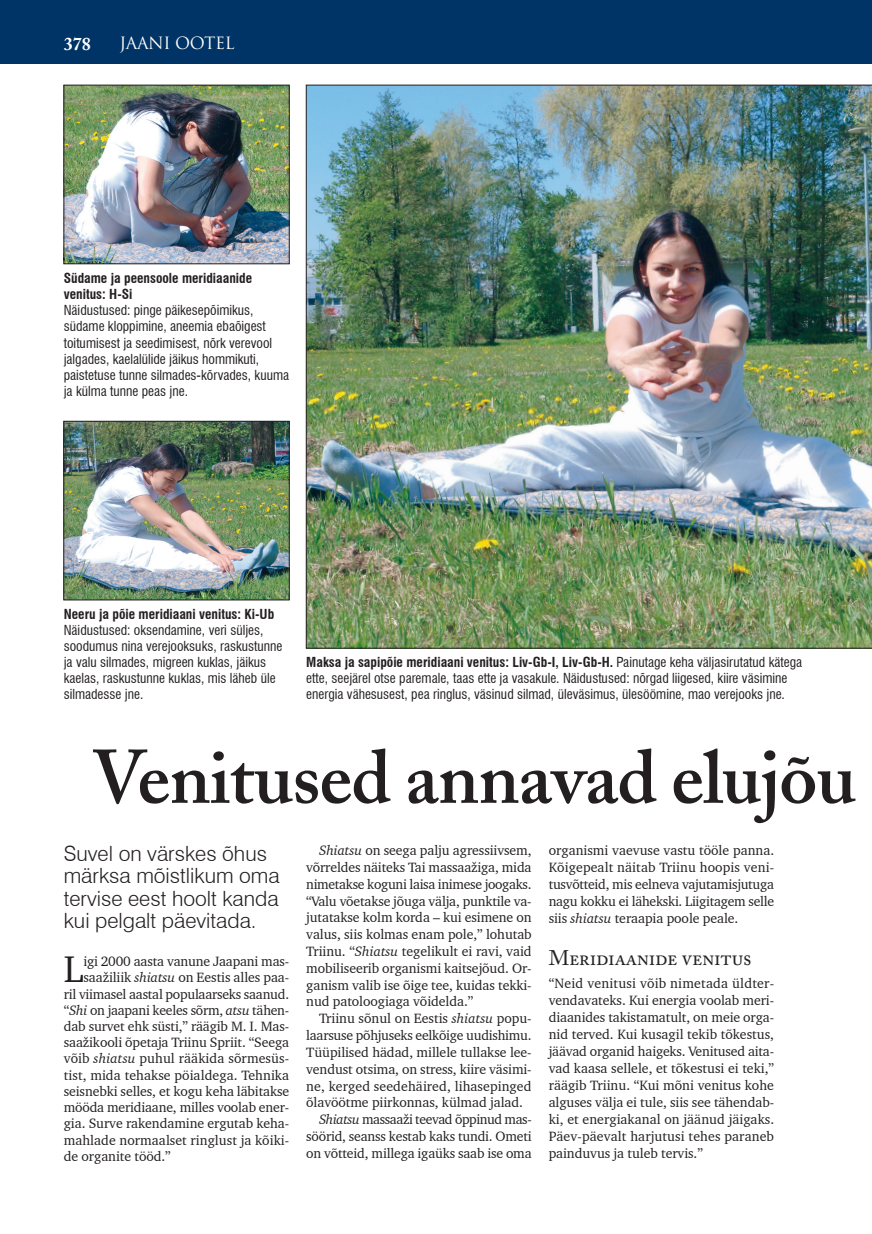
<style>
.page{position:relative;width:872px;height:1234px;background:#fff}
.page>*{position:absolute;margin:0;border:0;box-sizing:border-box;transform-origin:0 0}
.t1{font:600 75px "Adobe Caslon";letter-spacing:-.01em;color:#231f20}
.t2{font:37.95px "Charter BT";color:#231f20}
.t3{font:300 21px/22.5px "Swiss 721 BT";color:#231f20}
.t4{font:21px "Adobe Caslon Regular SC";letter-spacing:-.015em;color:#231f20}
.t5{font:700 18px "Adobe Caslon";color:#fff}
.t6{font:16.5px "Trajan Pro";letter-spacing:-.025em;color:#fff}
.t7{font:13.8px/17px "Charter BT";letter-spacing:-.005em;color:#231f20;text-align:justify}
.t8{font:13.8px "Charter BT";letter-spacing:-.03em;color:#231f20}
.t9{font:condensed 13.5px/16px "Swiss 721 BT";color:#231f20}
.t10{font:700 condensed 13.5px/16px "Swiss 721 BT";color:#231f20}
.s1{font-weight:700}
.s2{font-style:italic}
</style>
<div class="page">
<div style="left:0;top:0;width:872px;height:64px;background:#003466"></div>
<img style="left:306px;top:85px;width:566px;height:563px">
<img style="left:66px;top:423px;width:221px;height:175px">
<div style="left:64px;top:421px;width:225px;height:179px;border:1px solid #231f20"></div>
<img style="left:66px;top:87px;width:221px;height:175px">
<div style="left:64px;top:85px;width:225px;height:179px;border:1px solid #231f20"></div>
<h3 class="t5" style="left:64px;top:33px;width:28px">378</h3>
<p class="t6" style="left:119px;top:33px;width:117px">JAANI OOTEL</p>
<p class="t10" style="left:64px;top:270px;width:190px">Südame ja peensoole meridiaanide venitus: H-Si</p>
<p class="t9" style="left:64px;top:302px;width:227px">Näidustused: pinge päikesepõimikus, südame kloppimine, aneemia ebaõigest toitumisest ja seedimisest, nõrk verevool jalgades, kaelalülide jäikus hommikuti, paistetuse tunne silmades-kõrvades, kuuma ja külma tunne peas jne.</p>
<p class="t10" style="left:64px;top:605px;width:212px">Neeru ja põie meridiaani venitus: Ki-Ub</p>
<p class="t9" style="left:64px;top:622px;width:220px">Näidustused: oksendamine, veri süljes, soodumus nina verejooksuks, raskustunne ja valu silmades, migreen kuklas, jäikus kaelas, raskustunne kuklas, mis läheb üle silmadesse jne.</p>
<p class="t9" style="left:306px;top:653px;width:497px"><span class="s1">Maksa ja sapipõie meridiaani venitus: Liv-Gb-I, Liv-Gb-H.</span> Painutage keha väljasirutatud kätega ette, seejärel otse paremale, taas ette ja vasakule. Näidustused: nõrgad liigesed, kiire väsimine energia vähesusest, pea ringlus, väsinud silmad, üleväsimus, ülesöömine, mao verejooks jne.</p>
<h1 class="t1" style="left:92px;top:732px;width:766px">Venitused annavad elujõu</h1>
<h3 class="t3" style="left:64px;top:841px;width:217px">Suvel on värskes õhus märksa mõistlikum oma tervise eest hoolt kanda kui pelgalt päevitada.</h3>
<h2 class="t2" style="left:64px;top:945px;width:21px">L</h2>
<p class="t7" style="left:83px;top:952px;width:207px">igi 2000 aasta vanune Jaapani mas-</p>
<p class="t7" style="left:83px;top:968px;width:207px">saažiliik <span class="s2">shiatsu</span> on Eestis alles paa-</p>
<p class="t7" style="left:64px;top:984px;width:227px">ril viimasel aastal populaarseks saanud.</p>
<p class="t7" style="left:64px;top:1001px;width:227px">“<span class="s2">Shi</span> on jaapani keeles sõrm, <span class="s2">atsu</span> tähen-</p>
<p class="t7" style="left:64px;top:1017px;width:227px">dab survet ehk süsti,” räägib M. I. Mas-</p>
<p class="t7" style="left:64px;top:1033px;width:227px">saažikooli õpetaja Triinu Spriit. “Seega</p>
<p class="t7" style="left:64px;top:1049px;width:227px">võib <span class="s2">shiatsu</span> puhul rääkida sõrmesüs-</p>
<p class="t7" style="left:64px;top:1065px;width:227px">tist, mida tehakse pöialdega. Tehnika</p>
<p class="t7" style="left:64px;top:1082px;width:227px">seisnebki selles, et kogu keha läbitakse</p>
<p class="t7" style="left:64px;top:1098px;width:227px">mööda meridiaane, milles voolab ener-</p>
<p class="t7" style="left:64px;top:1114px;width:227px">gia. Surve rakendamine ergutab keha-</p>
<p class="t7" style="left:64px;top:1130px;width:227px">mahlade normaalset ringlust ja kõiki-</p>
<p class="t7" style="left:64px;top:1146px;width:108px">de organite tööd.”</p>
<p class="t7" style="left:306px;top:841px;width:227px;text-indent:13px"><span class="s2">Shiatsu</span> on seega palju agressiivsem, võrreldes näiteks Tai massaažiga, mida nimetakse koguni laisa inimese joogaks. “Valu võetakse jõuga välja, punktile va&shy;jutatakse kolm korda – kui esimene on valus, siis kolmas enam pole,” lohutab Triinu. “<span class="s2">Shiatsu</span> tegelikult ei ravi, vaid mobiliseerib organismi kaitsejõud. Or&shy;ganism valib ise õige tee, kuidas tekki&shy;nud patoloogiaga võidelda.”</p>
<p class="t7" style="left:319px;top:1009px;width:214px">Triinu sõnul on Eestis <span class="s2">shiatsu</span> popu-</p>
<p class="t7" style="left:306px;top:1026px;width:227px">laarsuse põhjuseks eelkõige uudishimu.</p>
<p class="t7" style="left:306px;top:1043px;width:227px">Tüüpilised hädad, millele tullakse lee-</p>
<p class="t7" style="left:306px;top:1059px;width:227px">vendust otsima, on stress, kiire väsimi-</p>
<p class="t7" style="left:306px;top:1076px;width:227px">ne, kerged seedehäired, lihasepinged</p>
<p class="t7" style="left:306px;top:1093px;width:218px">õlavöötme piirkonnas, külmad jalad.</p>
<p class="t8" style="left:319px;top:1110px;width:214px"><span class="s2">Shiatsu</span> massaaži teevad õppinud mas-</p>
<p class="t7" style="left:306px;top:1127px;width:227px">söörid, seanss kestab kaks tundi. Ometi</p>
<p class="t7" style="left:306px;top:1143px;width:227px">on võtteid, millega igaüks saab ise oma</p>
<p class="t7" style="left:549px;top:841px;width:227px">organismi vaevuse vastu tööle panna.<br>Kõigepealt näitab Triinu hoopis veni&shy;tusvõtteid, mis eelneva vajutamisjutuga nagu kokku ei lähekski. Liigitagem selle siis <span class="s2">shiatsu</span> teraapia poole peale.</p>
<h3 class="t4" style="left:549px;top:945px;width:204px">Meridiaanide venitus</h3>
<p class="t7" style="left:549px;top:974px;width:227px">“Neid venitusi võib nimetada üldter&shy;vendavateks. Kui energia voolab meri&shy;diaanides takistamatult, on meie orga&shy;nid terved. Kui kusagil tekib tõkestus, jäävad organid haigeks. Venitused aita&shy;vad kaasa sellele, et tõkestusi ei teki,” räägib Triinu. “Kui mõni venitus kohe alguses välja ei tule, siis see tähendab&shy;ki, et energiakanal on jäänud jäigaks.<br>Päev-päevalt harjutusi tehes paraneb painduvus ja tuleb tervis.”</p>
</div>
